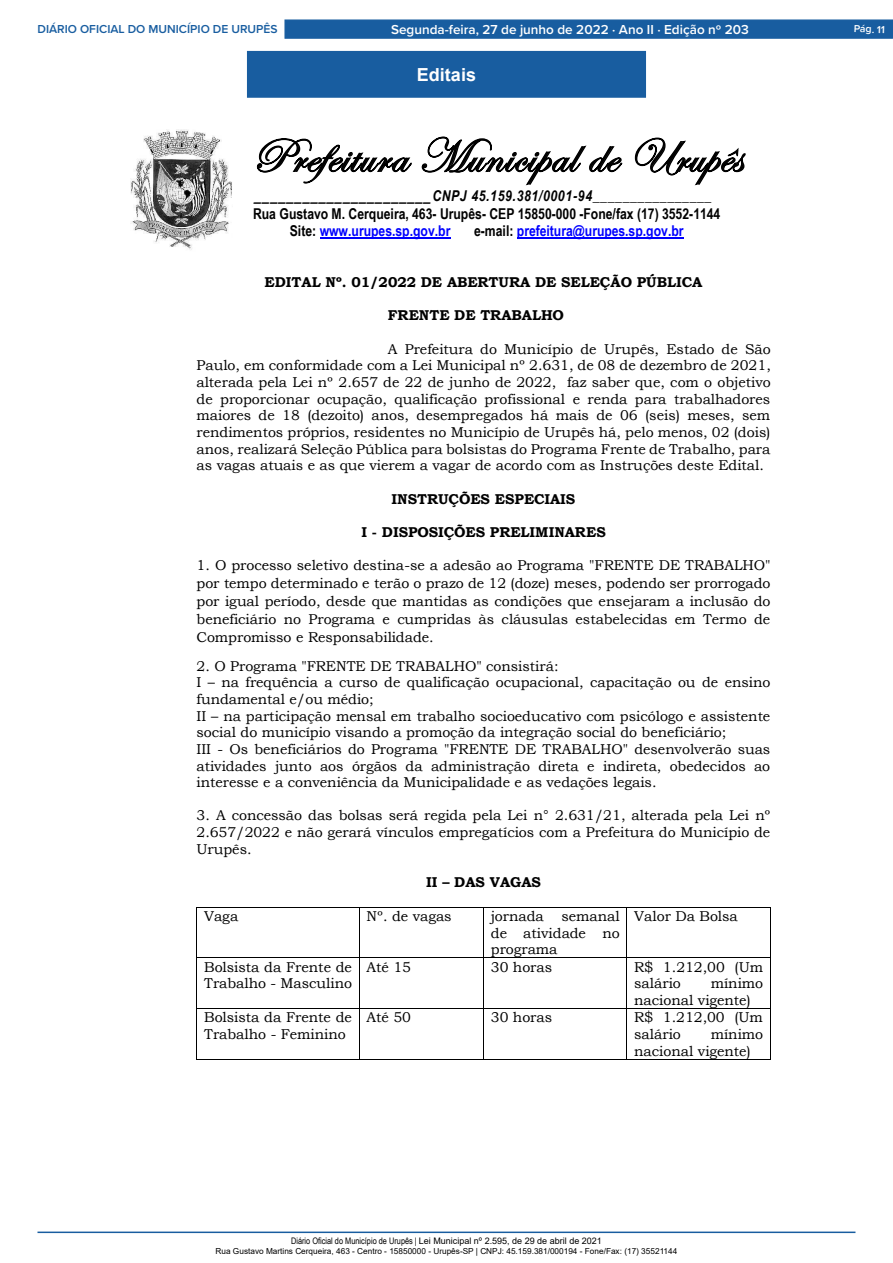
<style>
.page{position:relative;width:893px;height:1263px;background:#fff}
.page>*{position:absolute;margin:0;border:0;box-sizing:border-box;transform-origin:0 0}
.t1{font:48.6px "Edwardian Script ITC";letter-spacing:.025em;color:#000}
.t2{font:700 18px "Arial";color:#fff}
.t3{font:700 14.85px "Arial Narrow";color:#000}
.t4{font:italic 700 14.85px "Arial Narrow";letter-spacing:.045em;color:#000}
.t5{font:700 14.85px "Arial Narrow";color:#00f}
.t6{font:14.25px/16.6px "Bookman Old Style";color:#000}
.t7{font:700 14.25px "Bookman Old Style";color:#000}
.t8{font:600 13.5px "Proxima Nova";color:#fff}
.t9{font:600 12px "Proxima Nova";color:#185da0}
.t10{font:600 10.5px "Proxima Nova";color:#fff}
.t11{font:9px "Arial";color:#000}
.t12{font:8.25px "Arial";color:#000}
.s1{font-family:"Calibri"}
.s2{color:#000}
.s3{font-family:"Arial Narrow"}
</style>
<div class="page">
<hr style="left:38px;top:1231px;width:817px;height:2px;background:#185da0">
<div style="left:284px;top:19px;width:609px;height:20px;background:#185da0;border:1px solid #185da0"></div>
<div style="left:247px;top:51px;width:398px;height:46px;background:#185da0"></div>
<div style="left:247px;top:51px;width:399px;height:47px;border:1px solid #185da0"></div>
<img style="left:131px;top:129px;width:101px;height:121px">
<hr style="left:320px;top:238px;width:130px;height:1px;background:#00f">
<hr style="left:517px;top:238px;width:166px;height:1px;background:#00f">
<hr style="left:197px;top:907px;width:162px;height:1px;background:#000">
<hr style="left:359px;top:907px;width:124px;height:1px;background:#000">
<hr style="left:484px;top:907px;width:143px;height:1px;background:#000">
<hr style="left:627px;top:907px;width:143px;height:1px;background:#000">
<hr style="left:196px;top:907px;width:1px;height:51px;background:#000">
<hr style="left:359px;top:907px;width:1px;height:51px;background:#000">
<hr style="left:483px;top:907px;width:1px;height:51px;background:#000">
<hr style="left:627px;top:907px;width:1px;height:51px;background:#000">
<hr style="left:770px;top:907px;width:1px;height:51px;background:#000">
<hr style="left:197px;top:958px;width:162px;height:1px;background:#000">
<hr style="left:359px;top:958px;width:124px;height:1px;background:#000">
<hr style="left:484px;top:958px;width:143px;height:1px;background:#000">
<hr style="left:627px;top:958px;width:143px;height:1px;background:#000">
<hr style="left:196px;top:958px;width:1px;height:50px;background:#000">
<hr style="left:359px;top:958px;width:1px;height:50px;background:#000">
<hr style="left:483px;top:958px;width:1px;height:50px;background:#000">
<hr style="left:627px;top:958px;width:1px;height:50px;background:#000">
<hr style="left:770px;top:958px;width:1px;height:50px;background:#000">
<hr style="left:197px;top:1008px;width:162px;height:1px;background:#000">
<hr style="left:359px;top:1008px;width:124px;height:1px;background:#000">
<hr style="left:484px;top:1008px;width:143px;height:1px;background:#000">
<hr style="left:627px;top:1008px;width:143px;height:1px;background:#000">
<hr style="left:196px;top:1009px;width:1px;height:50px;background:#000">
<hr style="left:197px;top:1059px;width:162px;height:1px;background:#000">
<hr style="left:359px;top:1009px;width:1px;height:50px;background:#000">
<hr style="left:359px;top:1059px;width:124px;height:1px;background:#000">
<hr style="left:483px;top:1009px;width:1px;height:50px;background:#000">
<hr style="left:484px;top:1059px;width:143px;height:1px;background:#000">
<hr style="left:627px;top:1009px;width:1px;height:50px;background:#000">
<hr style="left:627px;top:1059px;width:143px;height:1px;background:#000">
<hr style="left:770px;top:1009px;width:1px;height:50px;background:#000">
<p class="t9" style="left:38px;top:20px;width:242px">DIÁRIO OFICIAL DO MUNICÍPIO DE URUPÊS</p>
<p class="t8" style="left:391px;top:19px;width:359px">Segunda-feira, 27 de junho de 2022 ⋅ Ano II ⋅ Edição nº 203</p>
<p class="t10" style="left:854px;top:21px;width:33px;rotate:2deg">Pág. 11</p>
<p class="t2" style="left:417px;top:62px;width:61px">Editais</p>
<p class="t1" style="left:252px;top:130px;width:491px">Prefeitura Municipal de Urupês</p>
<p class="t4" style="left:255px;top:184px;width:458px"><span class="s1">______________________</span>CNPJ 45.159.381/0001-94________________</p>
<p class="t3" style="left:253px;top:202px;width:469px">Rua Gustavo M. Cerqueira, 463- Urupês- CEP 15850-000 -Fone/fax (17) 3552-1144</p>
<p class="t5" style="left:290px;top:219px;width:162px"><span class="s2">Site:</span> www.urupes.sp.gov.br</p>
<p class="t5" style="left:474px;top:219px;width:211px"><span class="s2">e-mail:</span> prefeitura@urupes.sp.gov.br</p>
<p class="t7" style="left:265px;top:272px;width:439px">EDITAL Nº. 01/2022 DE ABERTURA DE SELEÇÃO PÚBLICA</p>
<p class="t7" style="left:388px;top:305px;width:178px">FRENTE DE TRABALHO</p>
<p class="t6" style="left:196px;top:341px;width:576px;text-align:justify;text-indent:191px">A Prefeitura do Município de Urupês, Estado de São Paulo, em conformidade com a Lei Municipal nº 2.631, de 08 de dezembro de 2021, alterada pela Lei nº 2.657 de 22 de junho de 2022, faz saber que, com o objetivo de proporcionar ocupação, qualificação profissional e renda para trabalhadores maiores de 18 (dezoito) anos, desempregados há mais de 06 (seis) meses, sem rendimentos próprios, residentes no Município de Urupês há, pelo menos, 02 (dois) anos, realizará Seleção Pública para bolsistas do Programa Frente de Trabalho, para as vagas atuais e as que vierem a vagar de acordo com as Instruções deste Edital.</p>
<p class="t7" style="left:392px;top:488px;width:185px">INSTRUÇÕES ESPECIAIS</p>
<p class="t7" style="left:361px;top:522px;width:246px">I - DISPOSIÇÕES PRELIMINARES</p>
<p class="t6" style="left:196px;top:556px;width:576px;line-height:18px;text-align:justify">1. O processo seletivo destina-se a adesão ao Programa "FRENTE DE TRABALHO" por tempo determinado e terão o prazo de 12 (doze) meses, podendo ser prorrogado por igual período, desde que mantidas as condições que ensejaram a inclusão do beneficiário no Programa e cumpridas às cláusulas estabelecidas em Termo de Compromisso e Responsabilidade.</p>
<p class="t6" style="left:196px;top:658px;width:575px">2. O Programa "FRENTE DE TRABALHO" consistirá:<br>I – na frequência a curso de qualificação ocupacional, capacitação ou de ensino fundamental e/ou médio;<br>II – na participação mensal em trabalho socioeducativo com psicólogo e assistente social do município visando a promoção da integração social do beneficiário;<br>III - Os beneficiários do Programa "FRENTE DE TRABALHO" desenvolverão suas atividades junto aos órgãos da administração direta e indireta, obedecidos ao interesse e a conveniência da Municipalidade e as vedações legais.</p>
<p class="t6" style="left:196px;top:807px;width:576px;text-align:justify">3. A concessão das bolsas será regida pela Lei n° 2.631/21, alterada pela Lei nº 2.657/2022 e não gerará vínculos empregatícios com a Prefeitura do Município de Urupês.</p>
<p class="t7" style="left:426px;top:872px;width:116px">II – DAS VAGAS</p>
<p class="t6" style="left:204px;top:908px;width:36px">Vaga</p>
<p class="t6" style="left:366px;top:908px;width:87px">Nº. de vagas</p>
<p class="t6" style="left:491px;top:908px;width:131px;text-align:justify">jornada semanal de atividade no programa</p>
<p class="t6" style="left:634px;top:908px;width:105px">Valor Da Bolsa</p>
<p class="t6" style="left:204px;top:959px;width:149px">Bolsista da Frente de<br>Trabalho - Masculino</p>
<p class="t6" style="left:366px;top:959px;width:46px">Até 15</p>
<p class="t6" style="left:491px;top:959px;width:63px">30 horas</p>
<p class="t6" style="left:634px;top:959px;width:130px">R$ 1.212,00 (Um salário</p>
<p class="t6" style="left:634px;top:975px;width:130px;text-indent:76px">mínimo nacional vigente)</p>
<p class="t6" style="left:204px;top:1009px;width:149px">Bolsista da Frente de<br>Trabalho - Feminino</p>
<p class="t6" style="left:366px;top:1009px;width:46px">Até 50</p>
<p class="t6" style="left:491px;top:1009px;width:63px">30 horas</p>
<p class="t6" style="left:634px;top:1009px;width:130px">R$ 1.212,00 (Um salário</p>
<p class="t6" style="left:634px;top:1026px;width:130px;text-indent:76px">mínimo nacional vigente)</p>
<p class="t11" style="left:291px;top:1235px;width:312px"><span class="s3">Diário Oficial do Município de Urupês |</span> Lei Municipal nº 2.595, de 29 de abril de 2021</p>
<p class="t12" style="left:216px;top:1245px;width:463px">Rua Gustavo Martins Cerqueira, 463 - Centro - 15850000 - Urupês-SP | CNPJ: 45.159.381/000194 - Fone/Fax: (17) 35521144</p>
</div>
